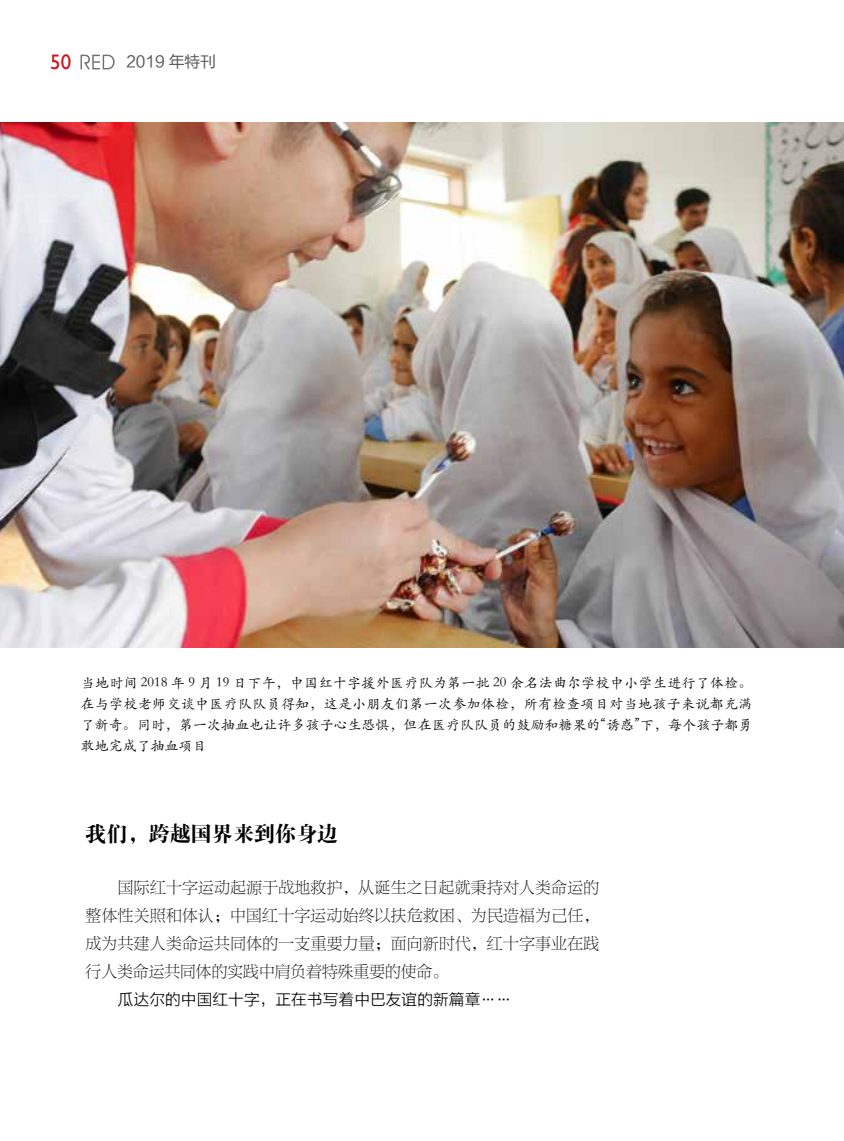
<style>
.page{position:relative;width:844px;height:1141px;background:#fff}
.page>*{position:absolute;margin:0;border:0;box-sizing:border-box;transform-origin:0 0}
.t1{font:21px "FZDBSJW GB1 0";color:#000}
.t2{font:21px "Gill Sans";color:#d0121b}
.t3{font:15.75px/28px "FZNBSJW GB1 0";color:#000;text-align:justify}
.t4{font:15.75px "FZLTXHK";color:#000}
.t5{font:15.75px "FZLTHJW GB1 0";color:#595757}
.t6{font:14px/21px "ST Kaiti";letter-spacing:.005em;color:#000;text-align:justify}
</style>
<div class="page">
<svg style="left:80px;top:55px;width:34px;height:14px"></svg>
<img style="left:0;top:123px;width:843px;height:525px">
<h1 class="t2" style="left:50px;top:50px;width:22px">50</h1>
<p class="t5" style="left:126px;top:53px;width:91px">2019 年特刊</p>
<p class="t6" style="left:80px;top:671px;width:673px">当地时间 2018 年 9 月 19 日下午，中国红十字援外医疗队为第一批 20 余名法曲尔学校中小学生进行了体检。在与学校老师交谈中医疗队队员得知，这是小朋友们第一次参加体检，所有检查项目对当地孩子来说都充满了新奇。同时，第一次抽血也让许多孩子心生恐惧，但在医疗队队员的鼓励和糖果的“诱惑”下，每个孩子都勇敢地完成了抽血项目</p>
<h1 class="t1" style="left:86px;top:823px;width:254px">我们，跨越国界来到你身边</h1>
<p class="t3" style="left:86px;top:874px;width:515px;text-indent:32px">国际红十字运动起源于战地救护，从诞生之日起就秉持对人类命运的整体性关照和体认；中国红十字运动始终以扶危救困、为民造福为己任，成为共建人类命运共同体的一支重要力量；面向新时代，红十字事业在践行人类命运共同体的实践中肩负着特殊重要的使命。</p>
<p class="t4" style="left:118px;top:991px;width:395px">瓜达尔的中国红十字，正在书写着中巴友谊的新篇章……</p>
</div>
